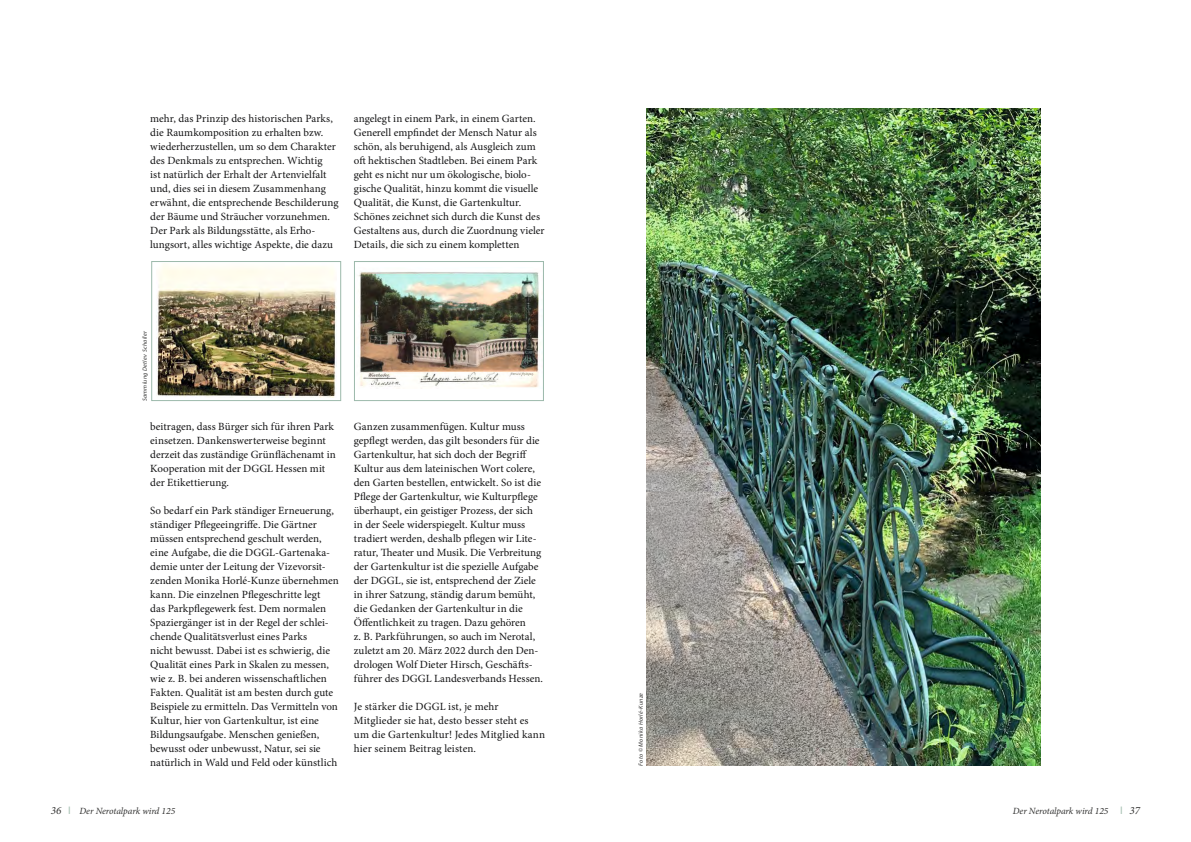
<style>
.page{position:relative;width:1191px;height:842px;background:#fff}
.page>*{position:absolute;margin:0;border:0;box-sizing:border-box;transform-origin:0 0}
.Copy{font:11px/14px "Minion Pro";color:#141415}
.t1{font:italic 11px "Minion Pro";color:#313130}
.Seitenzahl_Text{font:italic 9.5px "Minion Pro";letter-spacing:-.01em;color:#313130}
.Copyright{font:italic 6px "Myriad Pro";letter-spacing:.05em;color:#313130}
.s1{font-family:"Myriad Pro";font-style:normal;font-size:11px;color:#a6c1b3}
</style>
<div class="page">
<img style="left:358px;top:272px;width:181px;height:117px">
<div style="left:354px;top:261px;width:190px;height:140px;border:1px solid #9cb9ab"></div>
<img style="left:156px;top:264px;width:181px;height:133px">
<div style="left:151px;top:261px;width:190px;height:140px;border:1px solid #9cb9ab"></div>
<img style="left:646px;top:108px;width:394px;height:657px">
<p class="Copy" style="left:150px;top:111px;width:190px">mehr, das Prinzip des historischen Parks, die Raumkomposition zu erhalten bzw. wiederherzustellen, um so dem Charakter des Denkmals zu entsprechen. Wichtig<br>ist natürlich der Erhalt der Artenvielfalt und, dies sei in diesem Zusammenhang erwähnt, die entsprechende Beschilderung der Bäume und Sträucher vorzunehmen.<br>Der Park als Bildungsstätte, als Erho&shy;lungsort, alles wichtige Aspekte, die dazu</p>
<p class="Copy" style="left:354px;top:111px;width:192px">angelegt in einem Park, in einem Garten.<br>Generell empfindet der Mensch Natur als schön, als beruhigend, als Ausgleich zum oft hektischen Stadtleben. Bei einem Park geht es nicht nur um ökologische, biolo&shy;gische Qualität, hinzu kommt die visuelle Qualität, die Kunst, die Gartenkultur.<br>Schönes zeichnet sich durch die Kunst des Gestaltens aus, durch die Zuordnung vieler Details, die sich zu einem kompletten</p>
<p class="Copyright" style="left:141px;top:401px;width:72px;rotate:-90deg">Sammlung Detlev Schaller</p>
<p class="Copy" style="left:150px;top:419px;width:187px">beitragen, dass Bürger sich für ihren Park einsetzen. Dankenswerterweise beginnt derzeit das zuständige Grünflächenamt in Kooperation mit der DGGL Hessen mit der Etikettierung.</p>
<p class="Copy" style="left:150px;top:503px;width:190px">So bedarf ein Park ständiger Erneuerung, ständiger Pflegeeingriffe. Die Gärtner müssen entsprechend geschult werden, eine Aufgabe, die die DGGL-Gartenaka&shy;demie unter der Leitung der Vizevorsit&shy;zenden Monika Horlé-Kunze übernehmen kann. Die einzelnen Pflegeschritte legt<br>das Parkpflegewerk fest. Dem normalen Spaziergänger ist in der Regel der schlei&shy;chende Qualitätsverlust eines Parks<br>nicht bewusst. Dabei ist es schwierig, die Qualität eines Park in Skalen zu messen, wie z. B. bei anderen wissenschaftlichen Fakten. Qualität ist am besten durch gute Beispiele zu ermitteln. Das Vermitteln von Kultur, hier von Gartenkultur, ist eine Bildungsaufgabe. Menschen genießen, bewusst oder unbewusst, Natur, sei sie natürlich in Wald und Feld oder künstlich</p>
<p class="Copy" style="left:354px;top:419px;width:191px">Ganzen zusammenfügen. Kultur muss gepflegt werden, das gilt besonders für die Gartenkultur, hat sich doch der Begriff Kultur aus dem lateinischen Wort colere, den Garten bestellen, entwickelt. So ist die Pflege der Gartenkultur, wie Kulturpflege überhaupt, ein geistiger Prozess, der sich in der Seele widerspiegelt. Kultur muss tradiert werden, deshalb pflegen wir Lite&shy;ratur, Theater und Musik. Die Verbreitung der Gartenkultur ist die spezielle Aufgabe der DGGL, sie ist, entsprechend der Ziele in ihrer Satzung, ständig darum bemüht, die Gedanken der Gartenkultur in die Öffentlichkeit zu tragen. Dazu gehören<br>z. B. Parkführungen, so auch im Nerotal, zuletzt am 20. März 2022 durch den Den&shy;drologen Wolf Dieter Hirsch, Geschäfts&shy;führer des DGGL Landesverbands Hessen.</p>
<p class="Copy" style="left:354px;top:699px;width:193px">Je stärker die DGGL ist, je mehr Mitglieder sie hat, desto besser steht es um die Gartenkultur! Jedes Mitglied kann hier seinem Beitrag leisten.</p>
<p class="Copyright" style="left:637px;top:766px;width:74px;rotate:-90deg">Foto © Monika Horlé-Kunze</p>
<p class="Seitenzahl_Text" style="left:68px;top:804px;width:109px"><span class="s1">I</span> Der Nerotalpark wird 125</p>
<p class="Seitenzahl_Text" style="left:1012px;top:804px;width:112px">Der Nerotalpark wird 125 <span class="s1">I</span></p>
<p class="t1" style="left:51px;top:802px;width:12px">36</p>
<p class="t1" style="left:1129px;top:802px;width:12px">37</p>
</div>
